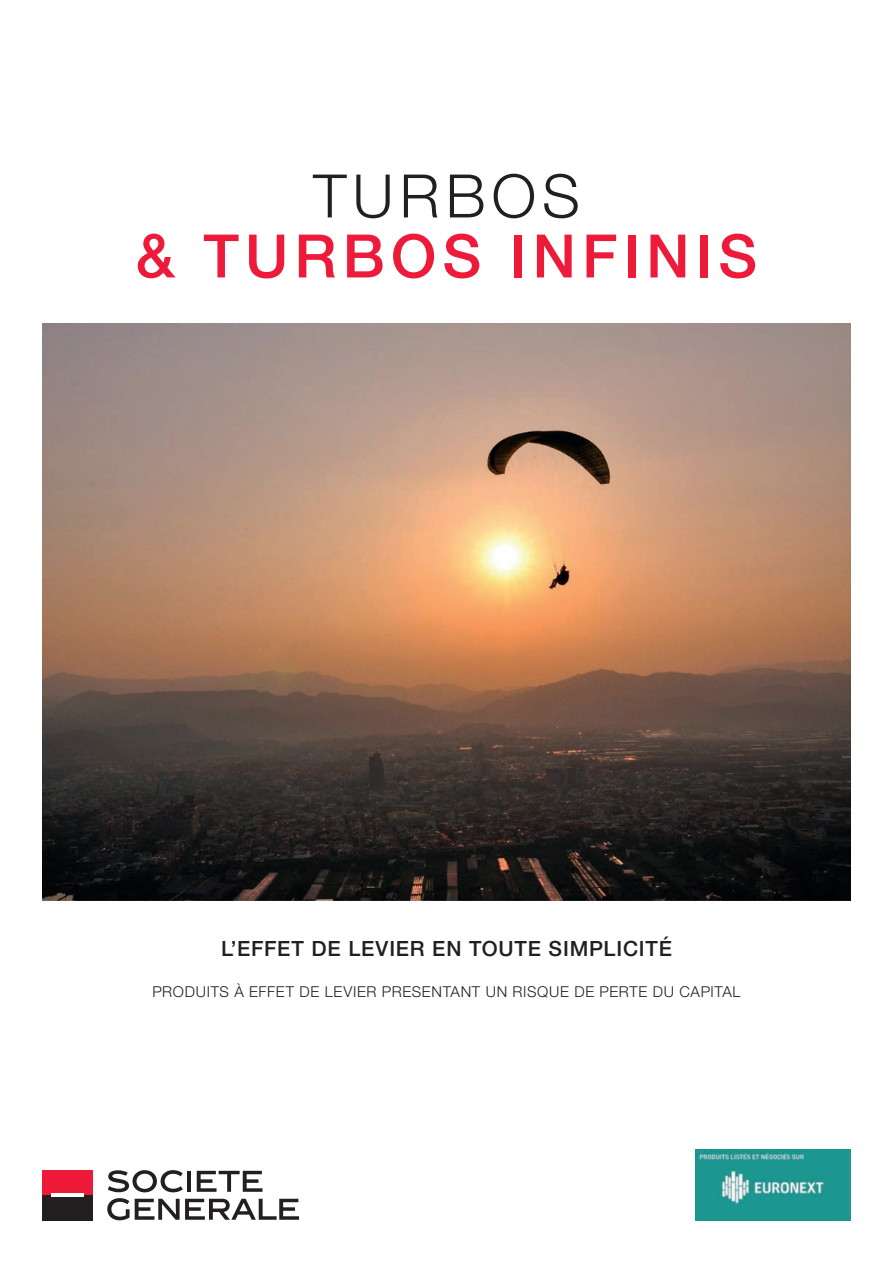
<style>
.page{position:relative;width:893px;height:1263px;background:#fff}
.page>*{position:absolute;margin:0;border:0;box-sizing:border-box;transform-origin:0 0}
.t1{font:500 60px "Helvetica Neue";letter-spacing:.1em;color:#ed1a3a}
.t2{font:300 60px "Helvetica Neue";letter-spacing:.1em;color:#231f20}
.t3{font:500 21px "Helvetica Neue";letter-spacing:.04em;color:#231f20}
.t4{font:300 15px "Helvetica Neue";letter-spacing:.045em;color:#231f20}
</style>
<div class="page">
<img style="left:43px;top:323px;width:807px;height:577px">
<svg style="left:108px;top:1170px;width:75px;height:22px"></svg>
<hr style="left:187px;top:1171px;width:4px;height:21px;background:#231f20">
<svg style="left:197px;top:1171px;width:66px;height:21px"></svg>
<svg style="left:107px;top:1198px;width:192px;height:22px"></svg>
<div style="left:43px;top:1170px;width:50px;height:26px;background:#ed1a3a"></div>
<div style="left:43px;top:1195px;width:50px;height:25px;background:#231f20"></div>
<hr style="left:51px;top:1194px;width:33px;height:3px;background:#fff">
<img style="left:696px;top:1149px;width:154px;height:71px">
<h1 class="t2" style="left:313px;top:159px;width:268px">TURBOS</h1>
<h1 class="t1" style="left:136px;top:220px;width:623px">&amp; TURBOS INFINIS</h1>
<h2 class="t3" style="left:221px;top:936px;width:452px">L’EFFET DE LEVIER EN TOUTE SIMPLICITÉ</h2>
<p class="t4" style="left:152px;top:983px;width:590px">PRODUITS À EFFET DE LEVIER PRESENTANT UN RISQUE DE PERTE DU CAPITAL</p>
</div>
